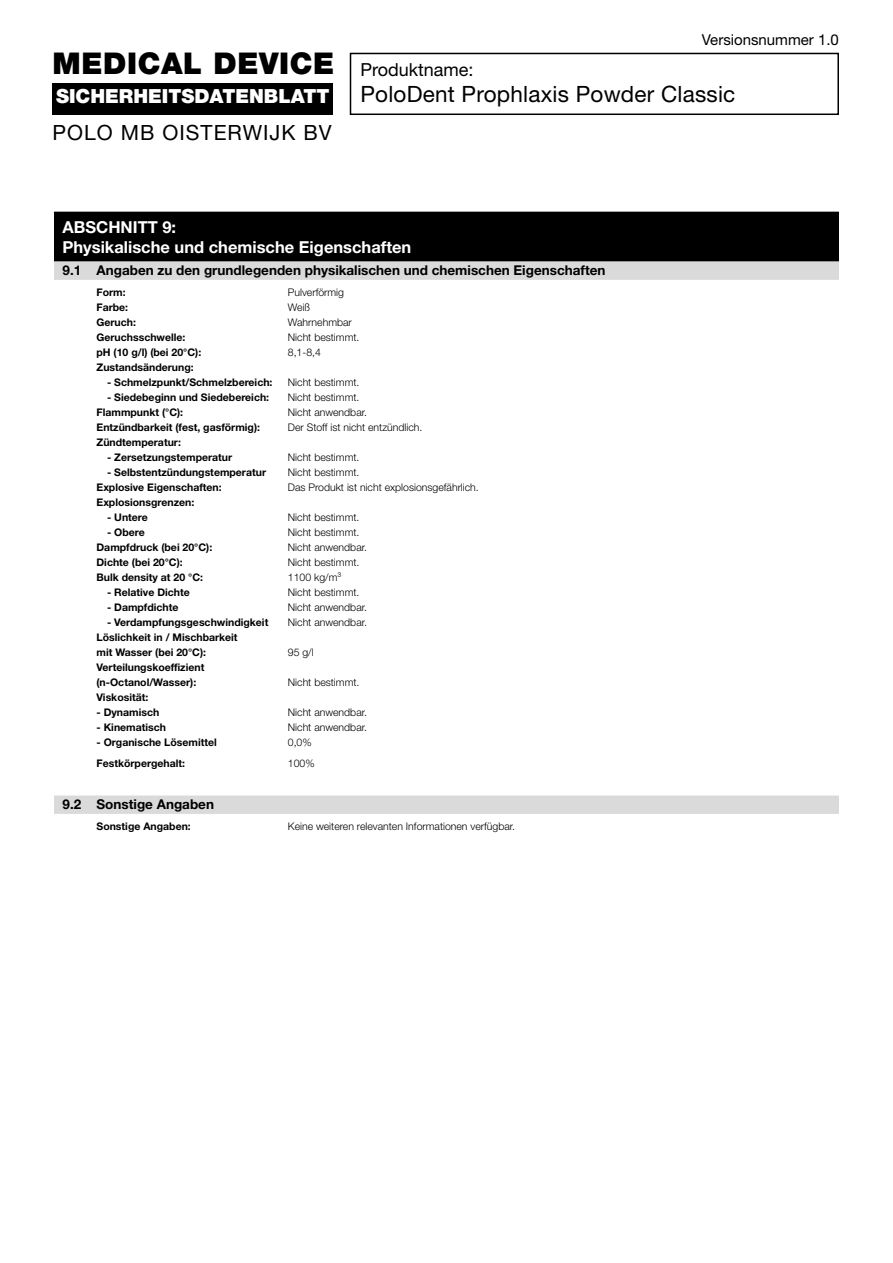
<style>
.page{position:relative;width:893px;height:1263px;background:#fff}
.page>*{position:absolute;margin:0;border:0;box-sizing:border-box;transform-origin:0 0}
.t1{font:900 30px "Helvetica Neue LT Pro";letter-spacing:.02em;color:#000}
.t2{font:22.5px "Helvetica Neue LT Pro";letter-spacing:.01em;color:#000}
.t3{font:21px "Helvetica Neue LT Pro";letter-spacing:.05em;color:#000}
.t4{font:900 19.5px "Helvetica Neue LT Pro";color:#fff}
.t5{font:18px "Helvetica Neue LT Pro";color:#000}
.t6{font:700 16.5px/19.8px "Helvetica Neue LT Pro";color:#fff}
.t7{font:15px "Helvetica Neue LT Pro";color:#000}
.t8{font:700 13.5px "Helvetica Neue LT Pro";color:#000}
.t9{font:700 10.5px/15px "Helvetica Neue LT Pro";color:#000}
.t10{font:300 10.5px "Helvetica Neue LT Pro";color:#000}
</style>
<div class="page">
<div style="left:54px;top:212px;width:785px;height:25px;background:#000"></div>
<div style="left:54px;top:231px;width:785px;height:26px;background:#000"></div>
<div style="left:54px;top:253px;width:785px;height:9px;background:#000"></div>
<div style="left:54px;top:261px;width:785px;height:18px;background:#dadada"></div>
<div style="left:54px;top:275px;width:785px;height:5px;background:#dadada"></div>
<div style="left:54px;top:795px;width:785px;height:18px;background:#dadada"></div>
<div style="left:54px;top:809px;width:785px;height:5px;background:#dadada"></div>
<div style="left:350px;top:53px;width:489px;height:62px;border:2px solid #000"></div>
<div style="left:52px;top:83px;width:281px;height:32px;background:#000"></div>
<h1 class="t1" style="left:52px;top:45px;width:283px">MEDICAL DEVICE</h1>
<h3 class="t4" style="left:56px;top:84px;width:275px">SICHERHEITSDATENBLATT</h3>
<h3 class="t3" style="left:52px;top:119px;width:281px">POLO MB OISTERWIJK BV</h3>
<h3 class="t5" style="left:360px;top:59px;width:115px">Produktname:</h3>
<h3 class="t7" style="left:702px;top:30px;width:139px">Versionsnummer 1.0</h3>
<h2 class="t2" style="left:360px;top:80px;width:376px">PoloDent Prophlaxis Powder Classic</h2>
<h3 class="t6" style="left:62px;top:217px;width:350px">ABSCHNITT 9:<br>Physikalische und chemische Eigenschaften</h3>
<p class="t8" style="left:63px;top:262px;width:544px">9.1 Angaben zu den grundlegenden physikalischen und chemischen Eigenschaften</p>
<p class="t9" style="left:97px;top:285px;width:31px">Form:</p>
<p class="t10" style="left:288px;top:286px;width:58px">Pulverförmig</p>
<p class="t9" style="left:97px;top:300px;width:33px">Farbe:</p>
<p class="t10" style="left:288px;top:301px;width:24px">Weiß</p>
<p class="t9" style="left:97px;top:315px;width:41px">Geruch:</p>
<p class="t10" style="left:288px;top:316px;width:65px">Wahrnehmbar</p>
<p class="t9" style="left:97px;top:330px;width:91px">Geruchsschwelle:</p>
<p class="t10" style="left:288px;top:331px;width:73px">Nicht bestimmt.</p>
<p class="t9" style="left:97px;top:345px;width:106px">pH (10 g/l) (bei 20°C):</p>
<p class="t10" style="left:288px;top:346px;width:35px">8,1-8,4</p>
<p class="t9" style="left:97px;top:360px;width:99px">Zustandsänderung:</p>
<p class="t9" style="left:107px;top:375px;width:167px">- Schmelzpunkt/Schmelzbereich:</p>
<p class="t10" style="left:288px;top:376px;width:73px">Nicht bestimmt.</p>
<p class="t9" style="left:107px;top:390px;width:164px">- Siedebeginn und Siedebereich:</p>
<p class="t10" style="left:288px;top:391px;width:73px">Nicht bestimmt.</p>
<p class="t9" style="left:97px;top:405px;width:88px">Flammpunkt (°C):</p>
<p class="t10" style="left:288px;top:406px;width:81px">Nicht anwendbar.</p>
<p class="t9" style="left:97px;top:420px;width:165px">Entzündbarkeit (fest, gasförmig):</p>
<p class="t10" style="left:288px;top:421px;width:136px">Der Stoff ist nicht entzündlich.</p>
<p class="t9" style="left:97px;top:435px;width:86px">Zündtemperatur:</p>
<p class="t9" style="left:107px;top:450px;width:127px">- Zersetzungstemperatur</p>
<p class="t10" style="left:288px;top:451px;width:73px">Nicht bestimmt.</p>
<p class="t9" style="left:107px;top:465px;width:161px">- Selbstentzündungstemperatur</p>
<p class="t10" style="left:288px;top:466px;width:73px">Nicht bestimmt.</p>
<p class="t9" style="left:97px;top:480px;width:127px">Explosive Eigenschaften:</p>
<p class="t10" style="left:288px;top:481px;width:192px">Das Produkt ist nicht explosionsgefährlich.</p>
<p class="t9" style="left:97px;top:495px;width:99px">Explosionsgrenzen:</p>
<p class="t9" style="left:107px;top:510px;width:42px">- Untere</p>
<p class="t10" style="left:288px;top:511px;width:73px">Nicht bestimmt.</p>
<p class="t9" style="left:107px;top:525px;width:39px">- Obere</p>
<p class="t10" style="left:288px;top:526px;width:73px">Nicht bestimmt.</p>
<p class="t9" style="left:97px;top:540px;width:117px">Dampfdruck (bei 20°C):</p>
<p class="t10" style="left:288px;top:541px;width:81px">Nicht anwendbar.</p>
<p class="t9" style="left:97px;top:555px;width:88px">Dichte (bei 20°C):</p>
<p class="t10" style="left:288px;top:556px;width:73px">Nicht bestimmt.</p>
<p class="t9" style="left:97px;top:570px;width:108px">Bulk density at 20 °C:</p>
<p class="t10" style="left:288px;top:571px;width:55px">1100 kg/m³</p>
<p class="t9" style="left:107px;top:585px;width:84px">- Relative Dichte</p>
<p class="t10" style="left:288px;top:586px;width:73px">Nicht bestimmt.</p>
<p class="t9" style="left:107px;top:600px;width:73px">- Dampfdichte</p>
<p class="t10" style="left:288px;top:601px;width:81px">Nicht anwendbar.</p>
<p class="t9" style="left:107px;top:615px;width:163px">- Verdampfungsgeschwindigkeit</p>
<p class="t10" style="left:288px;top:616px;width:81px">Nicht anwendbar.</p>
<p class="t9" style="left:97px;top:630px;width:143px">Löslichkeit in / Mischbarkeit mit Wasser (bei 20°C):</p>
<p class="t10" style="left:288px;top:646px;width:27px">95 g/l</p>
<p class="t9" style="left:97px;top:660px;width:109px">Verteilungskoeffizient (n-Octanol/Wasser):</p>
<p class="t10" style="left:288px;top:676px;width:73px">Nicht bestimmt.</p>
<p class="t9" style="left:97px;top:690px;width:53px">Viskosität:</p>
<p class="t9" style="left:97px;top:705px;width:64px">- Dynamisch</p>
<p class="t10" style="left:288px;top:706px;width:81px">Nicht anwendbar.</p>
<p class="t9" style="left:97px;top:720px;width:71px">- Kinematisch</p>
<p class="t10" style="left:288px;top:721px;width:81px">Nicht anwendbar.</p>
<p class="t9" style="left:97px;top:735px;width:122px">- Organische Lösemittel</p>
<p class="t10" style="left:288px;top:736px;width:25px">0,0%</p>
<p class="t9" style="left:97px;top:756px;width:90px">Festkörpergehalt:</p>
<p class="t10" style="left:288px;top:757px;width:28px">100%</p>
<p class="t8" style="left:63px;top:796px;width:153px">9.2 Sonstige Angaben</p>
<p class="t9" style="left:97px;top:819px;width:96px">Sonstige Angaben:</p>
<p class="t10" style="left:288px;top:820px;width:229px">Keine weiteren relevanten Informationen verfügbar.</p>
</div>
